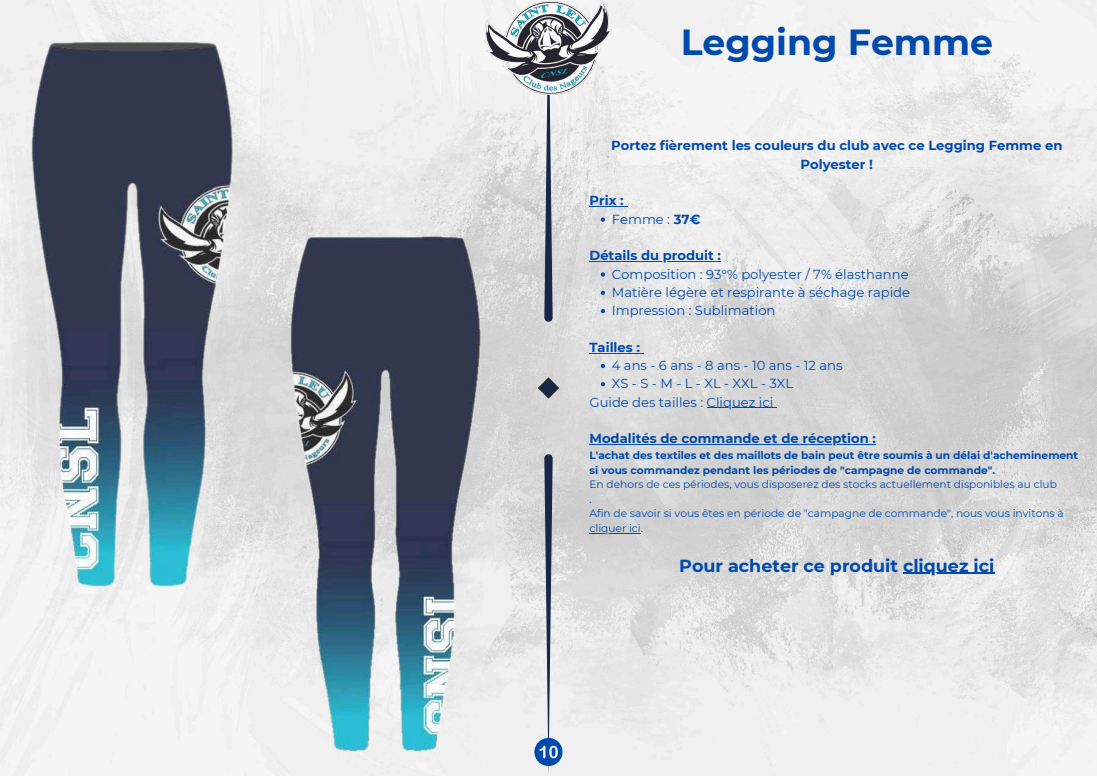
<style>
.page{position:relative;width:1097px;height:776px;background:#fff}
.page>*{position:absolute;margin:0;border:0;box-sizing:border-box;transform-origin:0 0}
.t1{font:700 36.25px "Montserrat";color:#004aad}
.t2{font:700 17.5px "Montserrat";color:#004aad}
.t3{font:13.12px/18.2px "Montserrat";color:#004aad;text-align:justify}
.t4{font:700 13.12px/18.2px "Montserrat";color:#004aad;text-align:center}
.t5{font:10.62px/14.5px "Montserrat";color:#004aad}
.t6{font:700 10.62px/14.5px "Montserrat";color:#004aad}
.s1{font-weight:400}
</style>
<div class="page">
<img style="left:0;top:0;width:1096px;height:776px">
<svg style="left:544px;top:94px;width:8px;height:229px;background:#5d667c"></svg>
<svg style="left:538px;top:378px;width:20px;height:20px"></svg>
<img style="left:30px;top:41px;width:204px;height:546px">
<img style="left:290px;top:235px;width:192px;height:517px">
<div style="left:534px;top:738px;width:28px;height:28px;background:#004aad;border-radius:50%"></div>
<svg style="left:539px;top:453px;width:19px;height:323px"></svg>
<hr style="left:589px;top:206px;width:34px;height:1px;background:#004aad">
<svg style="left:600px;top:217px;width:5px;height:5px"></svg>
<hr style="left:589px;top:261px;width:132px;height:1px;background:#004aad">
<svg style="left:600px;top:272px;width:5px;height:5px"></svg>
<svg style="left:600px;top:291px;width:5px;height:4px"></svg>
<svg style="left:600px;top:309px;width:5px;height:4px"></svg>
<hr style="left:589px;top:352px;width:51px;height:1px;background:#004aad">
<svg style="left:600px;top:364px;width:5px;height:4px"></svg>
<svg style="left:600px;top:382px;width:5px;height:4px"></svg>
<hr style="left:706px;top:407px;width:67px;height:1px;background:#004aad">
<hr style="left:589px;top:444px;width:286px;height:1px;background:#004aad">
<hr style="left:589px;top:532px;width:51px;height:1px;background:#004aad">
<hr style="left:903px;top:572px;width:91px;height:2px;background:#004aad">
<img style="left:485px;top:0;width:126px;height:94px">
<h1 class="t1" style="left:680px;top:20px;width:314px">Legging Femme</h1>
<p class="t4" style="left:611px;top:137px;width:452px">Portez fièrement les couleurs du club avec ce Legging Femme en<br>Polyester !</p>
<p class="t4" style="left:612px;top:191px;width:90px;text-align:left;text-indent:-22px">Prix :<br><span class="s1">Femme :</span> 37€</p>
<p class="t4" style="left:589px;top:246px;width:133px">Détails du produit :</p>
<p class="t3" style="left:612px;top:265px;width:300px">Composition : 93°% polyester / 7% élasthanne Matière légère et respirante à séchage rapide Impression : Sublimation</p>
<p class="t4" style="left:589px;top:338px;width:52px">Tailles :</p>
<p class="t3" style="left:612px;top:356px;width:232px">4ans-6ans-8ans-10ans-12ans</p>
<p class="t3" style="left:612px;top:374px;width:183px">XS-S-M-L-XL-XXL-3XL</p>
<p class="t3" style="left:589px;top:393px;width:185px">Guide des tailles : Cliquez ici</p>
<p class="t4" style="left:589px;top:429px;width:288px">Modalités de commande et de réception :</p>
<p class="t6" style="left:589px;top:448px;width:490px">L'achat des textiles et des maillots de bain peut être soumis à un délai d'acheminement si vous commandez pendant les périodes de "campagne de commande".</p>
<p class="t5" style="left:589px;top:477px;width:476px">En dehors de ces périodes, vous disposerez des stocks actuellement disponibles au club<br>.<br>Afin de savoir si vous êtes en période de "campagne de commande", nous vous invitons à cliquer ici.</p>
<h2 class="t2" style="left:679px;top:554px;width:316px">Pour acheter ce produit cliquez ici</h2>
</div>
